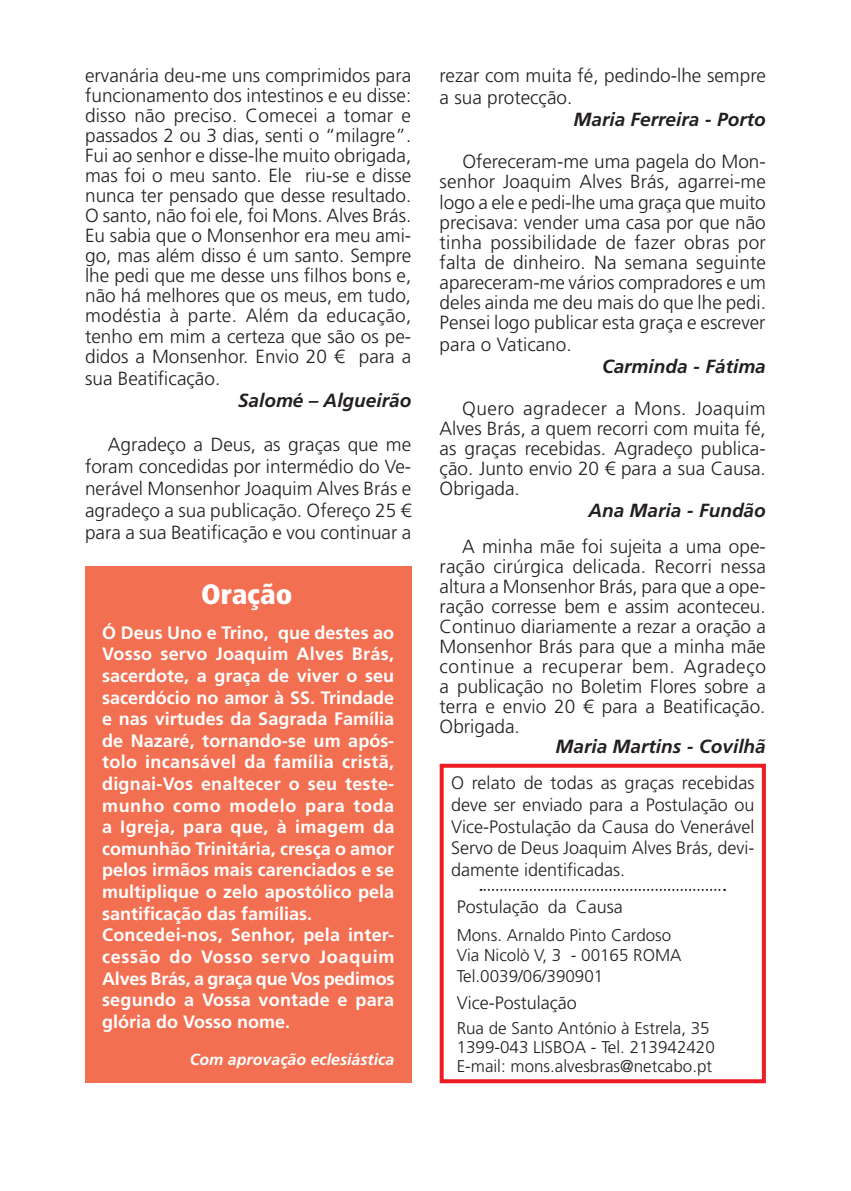
<style>
.page{position:relative;width:851px;height:1191px;background:#fff}
.page>*{position:absolute;margin:0;border:0;box-sizing:border-box;transform-origin:0 0}
.t1{font:900 condensed 28px "Frutiger";color:#fff}
.t2{font:300 19px/20px "Frutiger LT Std";color:#231f20;text-align:justify}
.t3{font:italic 700 19px "Frutiger LT Std";color:#231f20}
.t4{font:700 18px/21.6px "Frutiger LT Std";color:#fff}
.t5{font:300 18px/21.6px "Frutiger LT Std";color:#231f20;text-align:justify}
.t6{font:300 17px/20.4px "Frutiger LT Std";color:#231f20}
.t7{font:italic 700 16px "Frutiger LT Std";color:#fff}
</style>
<div class="page">
<div style="left:439px;top:763px;width:326px;height:320px;border:4px solid #ee1d23"></div>
<div style="left:85px;top:566px;width:326px;height:517px;background:#f36f51"></div>
<svg style="left:480px;top:889px;width:245px;height:2px"></svg>
<p class="t2" style="left:85px;top:66px;width:328px">ervanária deu-me uns comprimidos para funcionamento dos intestinos e eu disse: disso não preciso. Comecei a tomar e passados 2 ou 3 dias, senti o “milagre”.<br>Fui ao senhor e disse-lhe muito obrigada, mas foi o meu santo. Ele riu-se e disse nunca ter pensado que desse resultado.<br>O santo, não foi ele, foi Mons. Alves Brás.<br>Eu sabia que o Monsenhor era meu ami&shy;go, mas além disso é um santo. Sempre lhe pedi que me desse uns filhos bons e, não há melhores que os meus, em tudo, modéstia à parte. Além da educação, tenho em mim a certeza que são os pe&shy;didos a Monsenhor. Envio 20 € para a</p>
<p class="t2" style="left:85px;top:368px;width:137px">sua Beatificação.</p>
<p class="t3" style="left:238px;top:389px;width:175px">Salomé – Algueirão</p>
<p class="t2" style="left:85px;top:433px;width:328px;line-height:22px;text-indent:23px">Agradeço a Deus, as graças que me foram concedidas por intermédio do Ve&shy;nerável Monsenhor Joaquim Alves Brás e agradeço a sua publicação. Ofereço 25 € para a sua Beatificação e vou continuar a</p>
<h1 class="t1" style="left:201px;top:576px;width:93px">Oração</h1>
<p class="t4" style="left:102px;top:622px;width:294px">Ó Deus Uno e Trino, que destes ao<br>Vosso servo Joaquim Alves Brás, sacerdote, a graça de viver o seu sacerdócio no amor à SS. Trindade e nas virtudes da Sagrada Família de Nazaré, tornando-se um após&shy;tolo incansável da família cristã, dignai-Vos enaltecer o seu teste&shy;munho como modelo para toda a Igreja, para que, à imagem da comunhão Trinitária, cresça o amor pelos irmãos mais carenciados e se multiplique o zelo apostólico pela santificação das famílias.<br>Concedei-nos, Senhor, pela inter&shy;cessão do Vosso servo Joaquim<br>Alves Brás, a graça que Vos pedimos segundo a Vossa vontade e para glória do Vosso nome.</p>
<p class="t7" style="left:190px;top:1049px;width:206px">Com aprovação eclesiástica</p>
<p class="t2" style="left:439px;top:65px;width:327px;line-height:22px">rezar com muita fé, pedindo-lhe sempre a sua protecção.</p>
<p class="t3" style="left:573px;top:109px;width:194px">Maria Ferreira - Porto</p>
<p class="t2" style="left:439px;top:152px;width:328px;text-indent:23px">Ofereceram-me uma pagela do Mon&shy;senhor Joaquim Alves Brás, agarrei-me logo a ele e pedi-lhe uma graça que muito precisava: vender uma casa por que não tinha possibilidade de fazer obras por falta de dinheiro. Na semana seguinte apareceram-me vários compradores e um deles ainda me deu mais do que lhe pedi.<br>Pensei logo publicar esta graça e escrever</p>
<p class="t2" style="left:439px;top:334px;width:133px">para o Vaticano.</p>
<p class="t3" style="left:602px;top:355px;width:165px">Carminda - Fátima</p>
<p class="t2" style="left:439px;top:398px;width:328px;text-indent:23px">Quero agradecer a Mons. Joaquim Alves Brás, a quem recorri com muita fé, as graças recebidas. Agradeço publica&shy;ção. Junto envio 20 € para a sua Causa.<br>Obrigada.</p>
<p class="t3" style="left:588px;top:499px;width:179px">Ana Maria - Fundão</p>
<p class="t2" style="left:439px;top:536px;width:328px;text-indent:23px">A minha mãe foi sujeita a uma ope&shy;ração cirúrgica delicada. Recorri nessa altura a Monsenhor Brás, para que a ope&shy;ração corresse bem e assim aconteceu.<br>Continuo diariamente a rezar a oração a Monsenhor Brás para que a minha mãe continue a recuperar bem. Agradeço a publicação no Boletim Flores sobre a terra e envio 20 € para a Beatificação.<br>Obrigada.</p>
<p class="t3" style="left:555px;top:735px;width:212px">Maria Martins - Covilhã</p>
<p class="t5" style="left:451px;top:772px;width:305px">O relato de todas as graças recebidas deve ser enviado para a Postulação ou Vice-Postulação da Causa do Venerável Servo de Deus Joaquim Alves Brás, devi&shy;damente identificadas.</p>
<p class="t5" style="left:456px;top:896px;width:168px">Postulação da Causa</p>
<p class="t6" style="left:456px;top:925px;width:226px">Mons. Arnaldo Pinto Cardoso<br>Via Nicolò V, 3 - 00165 ROMA<br>Tel.0039/06/390901</p>
<p class="t6" style="left:456px;top:1019px;width:259px;line-height:19px">Rua de Santo António à Estrela, 35<br>1399-043 LISBOA - Tel. 213942420<br>E-mail: mons.alvesbras@netcabo.pt</p>
<p class="t5" style="left:456px;top:992px;width:122px">Vice-Postulação</p>
</div>
